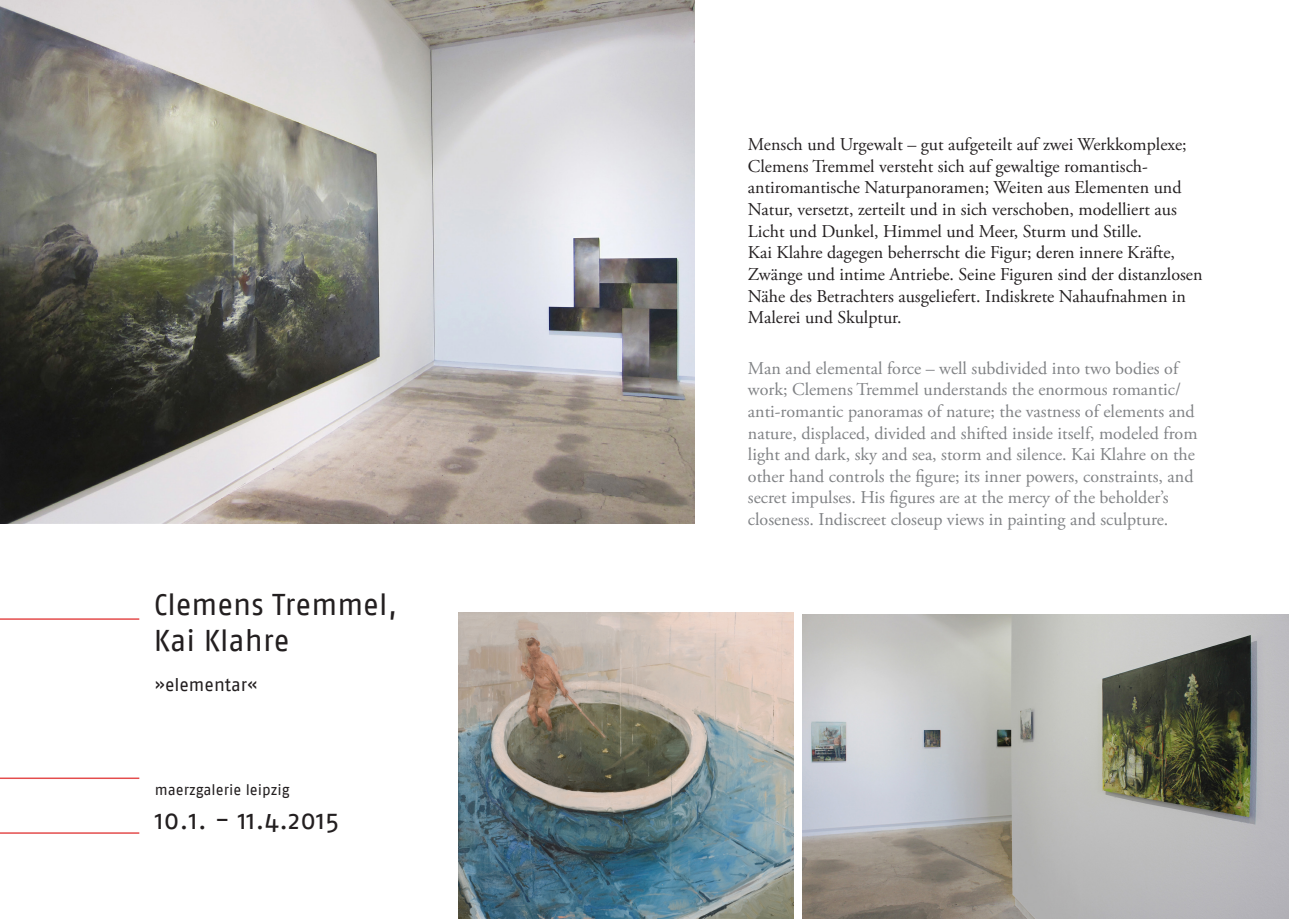
<style>
.page{position:relative;width:1289px;height:919px;background:#fff}
.page>*{position:absolute;margin:0;border:0;box-sizing:border-box;transform-origin:0 0}
.t1{font:30px "Fago No";color:#231f20}
.t2{font:27px "Fago No";color:#231f20}
.t3{font:18px/21.6px "Adobe Garamond Pro";color:#231f20}
.t4{font:18px/21.6px "Adobe Garamond Pro";color:#808285}
.t5{font:18px "Fago No";color:#231f20}
.t6{font:15px "Fago No";color:#231f20}
</style>
<div class="page">
<img style="left:0;top:0;width:694px;height:523px">
<img style="left:802px;top:614px;width:486px;height:304px">
<img style="left:459px;top:612px;width:334px;height:306px">
<hr style="left:0;top:777px;width:139px;height:2px;background:#e44d4d">
<hr style="left:0;top:832px;width:139px;height:1px;background:#e44d4d">
<hr style="left:0;top:618px;width:139px;height:1px;background:#e44d4d">
<p class="t1" style="left:154px;top:587px;width:245px">Clemens Tremmel,</p>
<p class="t1" style="left:154px;top:623px;width:137px">Kai Klahre</p>
<p class="t5" style="left:155px;top:674px;width:104px">»elementar«</p>
<p class="t6" style="left:155px;top:781px;width:136px">maerzgalerie leipzig</p>
<p class="t2" style="left:155px;top:804px;width:186px">10.1. - 11.4.2015</p>
<p class="t3" style="left:748px;top:134px;width:440px">Mensch und Urgewalt – gut aufgeteilt auf zwei Werkkomplexe;<br>Clemens Tremmel versteht sich auf gewaltige romantisch-</p>
<p class="t3" style="left:748px;top:178px;width:435px">antiromantische Naturpanoramen; Weiten aus Elementen und</p>
<p class="t3" style="left:748px;top:199px;width:430px">Natur, versetzt, zerteilt und in sich verschoben, modelliert aus<br>Licht und Dunkel, Himmel und Meer, Sturm und Stille.</p>
<p class="t3" style="left:748px;top:242px;width:456px">Kai Klahre dagegen beherrscht die Figur; deren innere Kräfte, Zwänge und intime Antriebe. Seine Figuren sind der distanzlosen Nähe des Betrachters ausgeliefert. Indiskrete Nahaufnahmen in Malerei und Skulptur.</p>
<p class="t4" style="left:748px;top:358px;width:434px">Man and elemental force – well subdivided into two bodies of work; Clemens Tremmel understands the enormous romantic/</p>
<p class="t4" style="left:748px;top:401px;width:451px">anti-romantic panoramas of nature; the vastness of elements and nature, displaced, divided and shifted inside itself, modeled from light and dark, sky and sea, storm and silence. Kai Klahre on the other hand controls the figure; its inner powers, constraints, and secret impulses. His figures are at the mercy of the beholder’s</p>
<p class="t4" style="left:748px;top:509px;width:422px">closeness. Indiscreet closeup views in painting and sculpture.</p>
</div>
